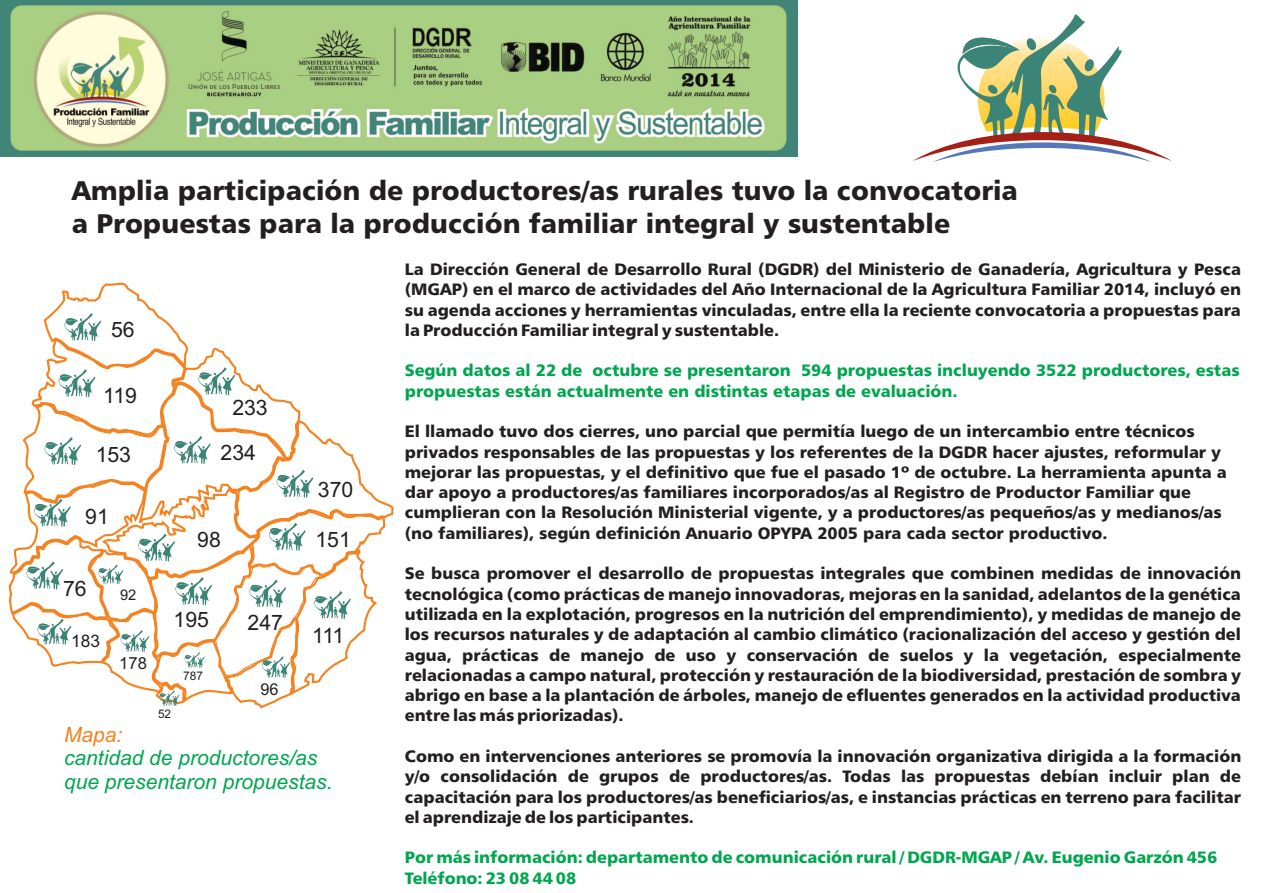
<style>
.page{position:relative;width:1262px;height:893px;background:#fff}
.page>*{position:absolute;margin:0;border:0;box-sizing:border-box;transform-origin:0 0}
.t1{font:27px/33.2px "Humanist 777 BT Black B";color:#231f20}
.t2{font:21.3px/44.5px "Arial";color:#231f20;text-align:center}
.t3{font:italic 21px/23.4px "Arial";color:#00a650}
.t4{font:italic 21px "Arial";color:#f5821f}
.t5{font:17.4px "Arial";color:#231f20}
.t6{font:16.65px "Arial";color:#231f20}
.t7{font:16.5px/20.2px "Humanist 777 BT Black B";color:#231f20;text-align:justify}
.t8{font:16.5px/20.2px "Humanist 777 BT Black B";color:#00a650}
.t9{font:16.35px "Arial";color:#231f20}
.t10{font:14.7px "Arial";color:#231f20}
.t11{font:11.85px "Arial";color:#231f20}
</style>
<div class="page">
<img style="left:0;top:0;width:798px;height:157px">
<svg style="left:913px;top:14px;width:259px;height:148px"></svg>
<svg style="left:8px;top:282px;width:386px;height:427px"></svg>
<h1 class="t1" style="left:72px;top:176px;width:947px">Amplia participación de productores/as rurales tuvo la convocatoria a Propuestas para la producción familiar integral y sustentable</h1>
<p class="t2" style="left:111px;top:309px;width:25px">56</p>
<p class="t2" style="left:103px;top:375px;width:35px">119</p>
<p class="t2" style="left:96px;top:434px;width:37px">153</p>
<p class="t2" style="left:85px;top:496px;width:25px">91</p>
<p class="t2" style="left:220px;top:387px;width:49px">233<br>234</p>
<p class="t2" style="left:318px;top:469px;width:37px">370</p>
<p class="t2" style="left:197px;top:519px;width:25px">98</p>
<p class="t2" style="left:315px;top:519px;width:37px">151</p>
<p class="t2" style="left:63px;top:568px;width:25px">76</p>
<p class="t5" style="left:71px;top:634px;width:30px">183</p>
<p class="t10" style="left:120px;top:588px;width:18px">92</p>
<p class="t6" style="left:119px;top:657px;width:29px">178</p>
<p class="t2" style="left:174px;top:599px;width:37px">195</p>
<p class="t2" style="left:247px;top:601px;width:37px">247</p>
<p class="t11" style="left:158px;top:709px;width:15px">52</p>
<p class="t11" style="left:183px;top:671px;width:21px">787</p>
<p class="t9" style="left:260px;top:683px;width:20px">96</p>
<p class="t2" style="left:312px;top:615px;width:34px">111</p>
<p class="t4" style="left:64px;top:726px;width:60px">Mapa:</p>
<p class="t3" style="left:64px;top:747px;width:270px">cantidad de productores/as que presentaron propuestas.</p>
<p class="t7" style="left:405px;top:260px;width:837px">La Dirección General de Desarrollo Rural (DGDR) del Ministerio de Ganadería, Agricultura y Pesca (MGAP) en el marco de actividades del Año Internacional de la Agricultura Familiar 2014, incluyó en su agenda acciones y herramientas vinculadas, entre ella la reciente convocatoria a propuestas para la Producción Familiar integral y sustentable.</p>
<p class="t8" style="left:405px;top:362px;width:836px">Según datos al 22 de octubre se presentaron 594 propuestas incluyendo 3522 productores, estas propuestas están actualmente en distintas etapas de evaluación.</p>
<p class="t7" style="left:405px;top:423px;width:823px;text-align:left">El llamado tuvo dos cierres, uno parcial que permitía luego de un intercambio entre técnicos privados responsables de las propuestas y los referentes de la DGDR hacer ajustes, reformular y mejorar las propuestas, y el definitivo que fue el pasado 1º de octubre. La herramienta apunta a dar apoyo a productores/as familiares incorporados/as al Registro de Productor Familiar que cumplieran con la Resolución Ministerial vigente, y a productores/as pequeños/as y medianos/as (no familiares), según definición Anuario OPYPA 2005 para cada sector productivo.</p>
<p class="t7" style="left:405px;top:565px;width:837px">Se busca promover el desarrollo de propuestas integrales que combinen medidas de innovación tecnológica (como prácticas de manejo innovadoras, mejoras en la sanidad, adelantos de la genética utilizada en la explotación, progresos en la nutrición del emprendimiento), y medidas de manejo de los recursos naturales y de adaptación al cambio climático (racionalización del acceso y gestión del agua, prácticas de manejo de uso y conservación de suelos y la vegetación, especialmente relacionadas a campo natural, protección y restauración de la biodiversidad, prestación de sombra y abrigo en base a la plantación de árboles, manejo de efluentes generados en la actividad productiva entre las más priorizadas).</p>
<p class="t7" style="left:405px;top:747px;width:838px">Como en intervenciones anteriores se promovía la innovación organizativa dirigida a la formación y/o consolidación de grupos de productores/as. Todas las propuestas debían incluir plan de capacitación para los productores/as beneficiarios/as, e instancias prácticas en terreno para facilitar el aprendizaje de los participantes.</p>
<p class="t8" style="left:405px;top:849px;width:814px">Por más información: departamento de comunicación rural / DGDR-MGAP / Av. Eugenio Garzón 456<br>Teléfono: 23 08 44 08</p>
</div>
